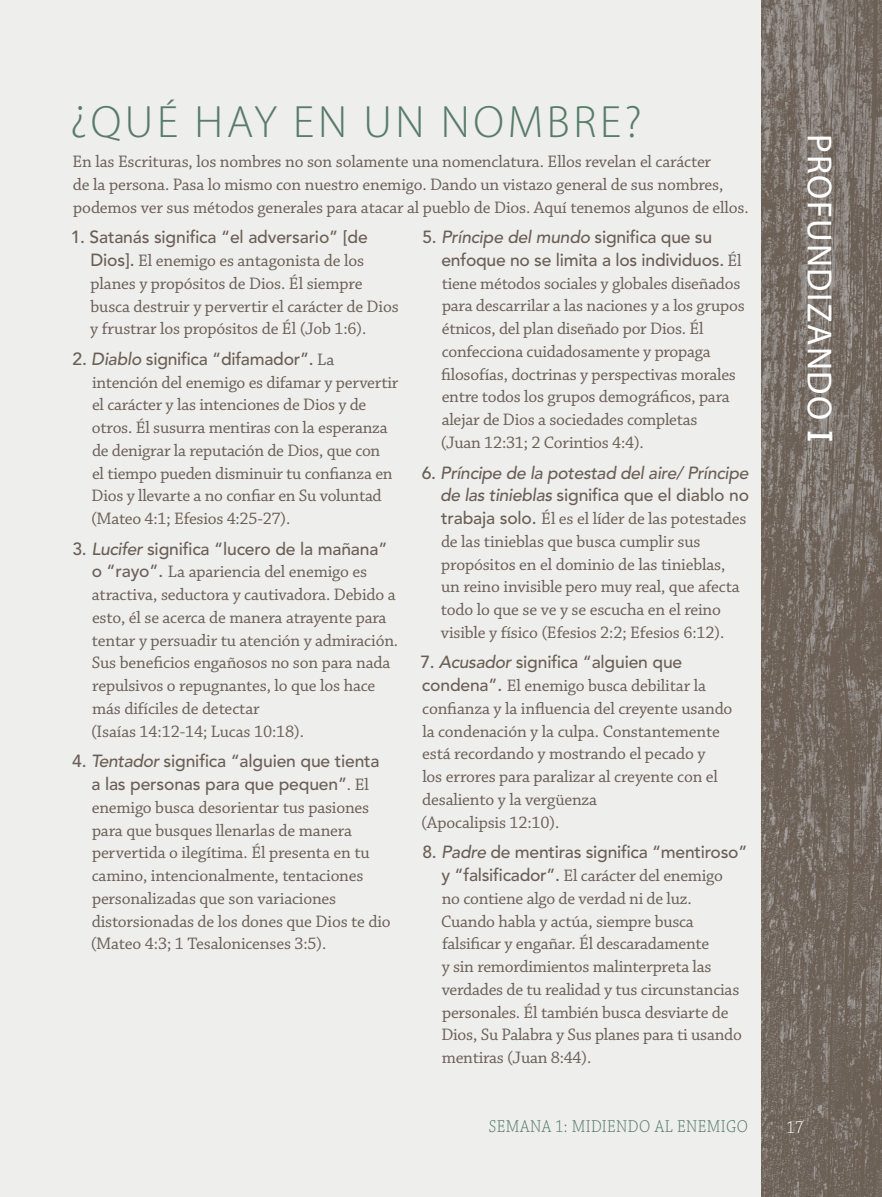
<style>
.page{position:relative;width:882px;height:1197px;background:#eeeeed}
.page>*{position:absolute;margin:0;border:0;box-sizing:border-box;transform-origin:0 0}
.t1{font:300 45.5px "Myriad Pro";letter-spacing:.08em;color:#587c69}
.t2{font:35px "Myriad Pro";letter-spacing:.045em;color:#fff}
.t3{font:300 18.2px "Chaparral Pro";letter-spacing:.025em;color:#587c69;scale:.87 1}
.t4{font:300 18.2px "Chaparral Pro";color:#fff;scale:.87 1}
.t5{font:17.5px/22.8px "Chaparral Pro";letter-spacing:-.01em;color:#6b5f55}
.t6{font:500 17.5px/22.8px "Avenir LT Std";letter-spacing:-.01em;color:#6b5f55;text-align:center}
.t7{font:italic 500 17.5px/22.8px "Avenir LT Std";letter-spacing:-.02em;color:#6b5f55;text-align:right}
.s1{font-family:"Avenir LT Std";font-weight:500}
.s2{font-style:italic}
.s3{font-family:"Chaparral Pro";font-weight:400}
.s4{font-style:normal}
.s5{font-family:"Caecilia LT Std";font-weight:700}
</style>
<div class="page">
<img style="left:762px;top:0;width:120px;height:1197px">
<h1 class="t1" style="left:70px;top:96px;width:573px">¿QUÉ HAY EN UN NOMBRE?</h1>
<p class="t5" style="left:73px;top:151px;width:678px">En las Escrituras, los nombres no son solamente una nomenclatura. Ellos revelan el carácter<br>de la persona. Pasa lo mismo con nuestro enemigo. Dando un vistazo general de sus nombres, podemos ver sus métodos generales para atacar al pueblo de Dios. Aquí tenemos algunos de ellos.</p>
<p class="t6" style="left:71px;top:226px;width:299px">1. Satanás significa “el adversario” [de</p>
<p class="t5" style="left:90px;top:250px;width:310px"><span class="s1">Dios].</span> El enemigo es antagonista de los planes y propósitos de Dios. Él siempre busca destruir y pervertir el carácter de Dios y frustrar los propósitos de Él (Job 1:6).</p>
<p class="t6" style="left:73px;top:348px;width:263px">2. <span class="s2">Diablo</span> significa “difamador”. <span class="s3">La</span></p>
<p class="t5" style="left:91px;top:371px;width:309px">intención del enemigo es difamar y pervertir el carácter y las intenciones de Dios y de otros. Él susurra mentiras con la esperanza de denigrar la reputación de Dios, que con<br>el tiempo pueden disminuir tu confianza en Dios y llevarte a no confiar en Su voluntad (Mateo 4:1; Efesios 4:25-27).</p>
<p class="t6" style="left:72px;top:538px;width:317px">3. <span class="s2">Lucifer</span> significa “lucero de la mañana”</p>
<p class="t5" style="left:91px;top:561px;width:309px"><span class="s1">o “rayo”.</span> La apariencia del enemigo es atractiva, seductora y cautivadora. Debido a esto, él se acerca de manera atrayente para tentar y persuadir tu atención y admiración.<br>Sus beneficios engañosos no son para nada repulsivos o repugnantes, lo que los hace más difíciles de detectar<br>(Isaías 14:12-14; Lucas 10:18).</p>
<p class="t6" style="left:72px;top:750px;width:309px">4. <span class="s2">Tentador</span> significa “alguien que tienta a las personas para que pequen”<span class="s3">. El</span></p>
<p class="t5" style="left:91px;top:797px;width:301px">enemigo busca desorientar tus pasiones para que busques llenarlas de manera pervertida o ilegítima. Él presenta en tu camino, intencionalmente, tentaciones personalizadas que son variaciones distorsionadas de los dones que Dios te dio (Mateo 4:3; 1 Tesalonicenses 3:5).</p>
<p class="t6" style="left:442px;top:226px;width:302px;text-align:left;text-indent:-19px">5. <span class="s2">Príncipe del mundo</span> significa que su enfoque no se limita a los individuos. <span class="s3">Él</span></p>
<p class="t5" style="left:441px;top:273px;width:306px">tiene métodos sociales y globales diseñados para descarrilar a las naciones y a los grupos étnicos, del plan diseñado por Dios. Él confecciona cuidadosamente y propaga filosofías, doctrinas y perspectivas morales entre todos los grupos demográficos, para alejar de Dios a sociedades completas<br>(Juan 12:31; 2 Corintios 4:4).</p>
<p class="t7" style="left:422px;top:462px;width:329px"><span class="s4">6.</span> Príncipe de la potestad del aire/ Príncipe de las tinieblas <span class="s4">significa que el diablo no</span></p>
<p class="t5" style="left:441px;top:508px;width:307px"><span class="s1">trabaja solo.</span> Él es el líder de las potestades de las tinieblas que busca cumplir sus propósitos en el dominio de las tinieblas, un reino invisible pero muy real, que afecta todo lo que se ve y se escucha en el reino visible y físico (Efesios 2:2; Efesios 6:12).</p>
<p class="t6" style="left:420px;top:652px;width:263px">7. <span class="s2">Acusador</span> significa “alguien que</p>
<p class="t5" style="left:421px;top:675px;width:313px"><span class="s1">condena”.</span> El enemigo busca debilitar la confianza y la influencia del creyente usando la condenación y la culpa. Constantemente está recordando y mostrando el pecado y<br>los errores para paralizar al creyente con el desaliento y la vergüenza<br>(Apocalipsis 12:10).</p>
<p class="t6" style="left:422px;top:841px;width:327px">8. <span class="s2">Padre</span> de mentiras significa “mentiroso”</p>
<p class="t5" style="left:441px;top:865px;width:302px"><span class="s1">y “falsificador”.</span> El carácter del enemigo no contiene algo de verdad ni de luz.<br>Cuando habla y actúa, siempre busca falsificar y engañar. Él descaradamente<br>y sin remordimientos malinterpreta las verdades de tu realidad y tus circunstancias personales. Él también busca desviarte de Dios, Su Palabra y Sus planes para ti usando mentiras (Juan 8:44).</p>
<h2 class="t2" style="left:839px;top:134px;width:309px;rotate:90deg">PROFUNDIZANDO <span class="s5">I</span></h2>
<p class="t3" style="left:489px;top:1116px;width:300px">SEMANA 1: MIDIENDO AL ENEMIGO</p>
<p class="t4" style="left:787px;top:1117px;width:21px">17</p>
</div>
